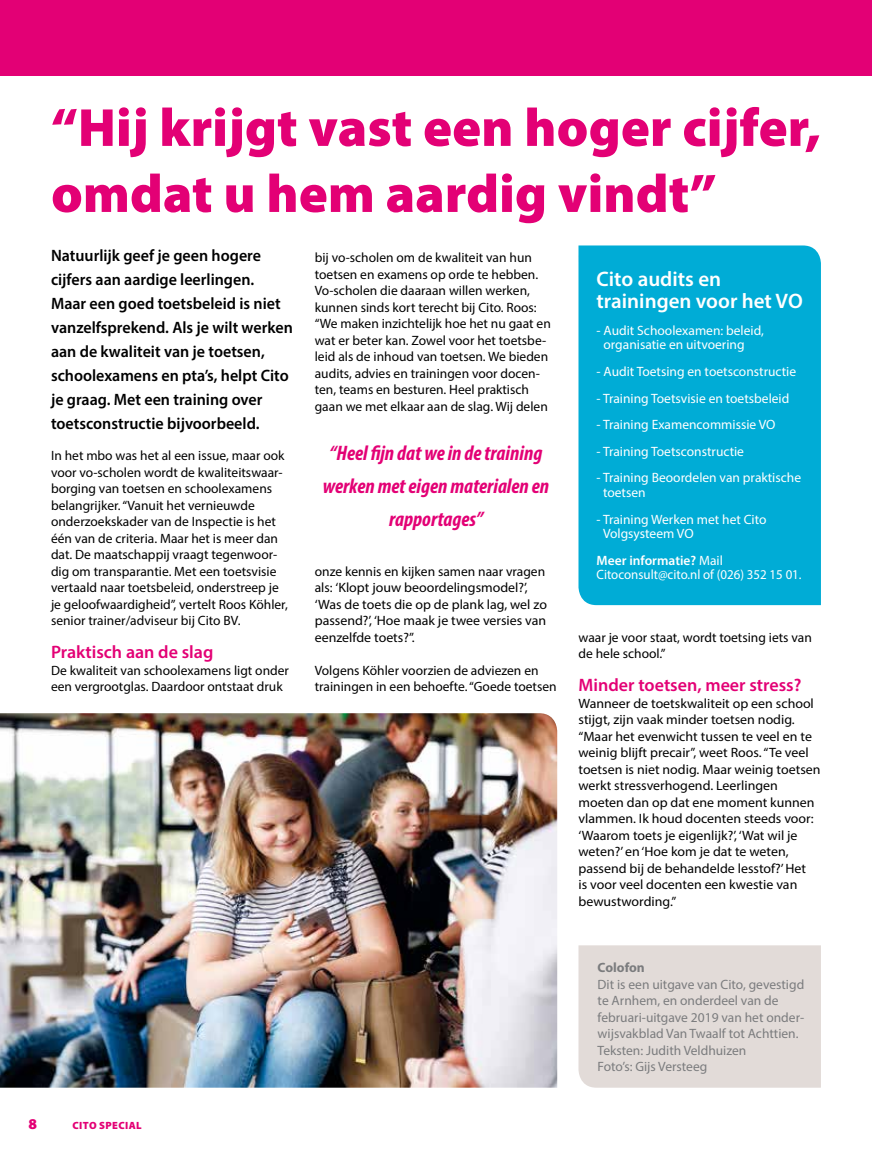
<style>
.page{position:relative;width:872px;height:1149px;background:#fff}
.page>*{position:absolute;margin:0;border:0;box-sizing:border-box;transform-origin:0 0}
.t1{font:900 54px/66px "Myriad Pro";color:#e30075}
.t2{font:italic 700 condensed 21px/33px "Myriad Pro";color:#e30075;text-align:center}
.t3{font:600 21px/22.6px "Myriad Pro";color:#fff}
.t4{font:600 18px "Myriad Pro";color:#e30075}
.t5{font:600 16.5px/24px "Myriad Pro";color:#000}
.t6{font:900 15px "Myriad Pro";color:#e30075}
.t7{font:13.5px/16.5px "Myriad Pro";color:#000}
.t8{font:13.5px/14.5px "Myriad Pro";color:#fff}
.t9{font:13.5px/16.5px "Myriad Pro";color:#7b7c7e}
.t10{font:700 13.5px "Myriad Pro";color:#7b7c7e}
.t11{font:900 10.5px "Myriad Pro";letter-spacing:.035em;color:#e30075}
.s1{font-weight:600}
</style>
<div class="page">
<img style="left:0;top:713px;width:557px;height:374px">
<div style="left:578px;top:945px;width:243px;height:142px;background:#e2dbd8"></div>
<div style="left:0;top:0;width:872px;height:75px;background:#e30075"></div>
<div style="left:578px;top:245px;width:243px;height:360px;background:#00acd6"></div>
<h1 class="t1" style="left:51px;top:92px;width:771px">“Hij krijgt vast een hoger cijfer, omdat u hem aardig vindt”</h1>
<p class="t5" style="left:51px;top:243px;width:243px">Natuurlijk geef je geen hogere cijfers aan aardige leerlingen.<br>Maar een goed toetsbeleid is niet vanzelfsprekend. Als je wilt werken aan de kwaliteit van je toetsen, schoolexamens en pta’s, helpt Cito je graag. Met een training over toetsconstructie bijvoorbeeld.</p>
<p class="t7" style="left:51px;top:447px;width:238px">In het mbo was het al een issue, maar ook voor vo-scholen wordt de kwaliteitswaar&shy;borging van toetsen en schoolexamens belangrijker. “Vanuit het vernieuwde onderzoekskader van de Inspectie is het één van de criteria. Maar het is meer dan dat. De maatschappij vraagt tegenwoor&shy;dig om transparantie. Met een toetsvisie vertaald naar toetsbeleid, onderstreep je je geloofwaardigheid”, vertelt Roos Köhler, senior trainer/adviseur bij Cito BV.</p>
<h3 class="t4" style="left:51px;top:640px;width:164px">Praktisch aan de slag</h3>
<p class="t7" style="left:51px;top:661px;width:239px">De kwaliteit van schoolexamens ligt onder een vergrootglas. Daardoor ontstaat druk</p>
<p class="t6" style="left:28px;top:1113px;width:10px">8</p>
<p class="t11" style="left:73px;top:1118px;width:71px">CITO SPECIAL</p>
<p class="t7" style="left:315px;top:249px;width:238px">bij vo-scholen om de kwaliteit van hun toetsen en examens op orde te hebben.<br>Vo-scholen die daaraan willen werken, kunnen sinds kort terecht bij Cito. Roos: “We maken inzichtelijk hoe het nu gaat en wat er beter kan. Zowel voor het toetsbe&shy;leid als de inhoud van toetsen. We bieden audits, advies en trainingen voor docen&shy;ten, teams en besturen. Heel praktisch gaan we met elkaar aan de slag. Wij delen</p>
<h2 class="t2" style="left:323px;top:436px;width:228px">“Heel fijn dat we in de training werken met eigen materialen en rapportages”</h2>
<p class="t7" style="left:315px;top:562px;width:234px">onze kennis en kijken samen naar vragen als: ‘Klopt jouw beoordelingsmodel?’, ‘Was de toets die op de plank lag, wel zo passend?’, ‘Hoe maak je twee versies van eenzelfde toets?”.</p>
<p class="t7" style="left:315px;top:661px;width:243px">Volgens Köhler voorzien de adviezen en trainingen in een behoefte. “Goede toetsen</p>
<h2 class="t3" style="left:596px;top:266px;width:208px">Cito audits en trainingen voor het VO</h2>
<p class="t8" style="left:603px;top:323px;width:162px;text-indent:-7px">- Audit Schoolexamen: beleid, organisatie en uitvoering</p>
<p class="t8" style="left:596px;top:364px;width:201px">- Audit Toetsing en toetsconstructie</p>
<p class="t8" style="left:596px;top:390px;width:194px">- Training Toetsvisie en toetsbeleid</p>
<p class="t8" style="left:596px;top:417px;width:180px">- Training Examencommissie VO</p>
<p class="t8" style="left:596px;top:443px;width:149px">- Training Toetsconstructie</p>
<p class="t8" style="left:603px;top:470px;width:200px;text-indent:-6px">- Training Beoordelen van praktische toetsen</p>
<p class="t8" style="left:603px;top:511px;width:165px;text-indent:-6px">- Training Werken met het Cito<br>Volgsysteem VO</p>
<p class="t8" style="left:596px;top:552px;width:207px"><span class="s1">Meer informatie?</span> Mail<br>Citoconsult@cito.nl of (026) 352 15 01.</p>
<p class="t7" style="left:578px;top:628px;width:235px">waar je voor staat, wordt toetsing iets van de hele school.”</p>
<h3 class="t4" style="left:578px;top:673px;width:224px">Minder toetsen, meer stress?</h3>
<p class="t7" style="left:578px;top:694px;width:243px">Wanneer de toetskwaliteit op een school stijgt, zijn vaak minder toetsen nodig. “Maar het evenwicht tussen te veel en te weinig blijft precair”, weet Roos. “Te veel toetsen is niet nodig. Maar weinig toetsen werkt stressverhogend. Leerlingen moeten dan op dat ene moment kunnen vlammen. Ik houd docenten steeds voor: ‘Waarom toets je eigenlijk?’, ‘Wat wil je weten?’ en ‘Hoe kom je dat te weten, passend bij de behandelde lesstof?’ Het<br>is voor veel docenten een kwestie van bewustwording.”</p>
<p class="t10" style="left:597px;top:958px;width:49px">Colofon</p>
<p class="t9" style="left:597px;top:975px;width:208px">Dit is een uitgave van Cito, gevestigd te Arnhem, en onderdeel van de februari-uitgave 2019 van het onder&shy;wijsvakblad Van Twaalf tot Achttien.<br>Teksten: Judith Veldhuizen<br>Foto’s: Gijs Versteeg</p>
</div>
